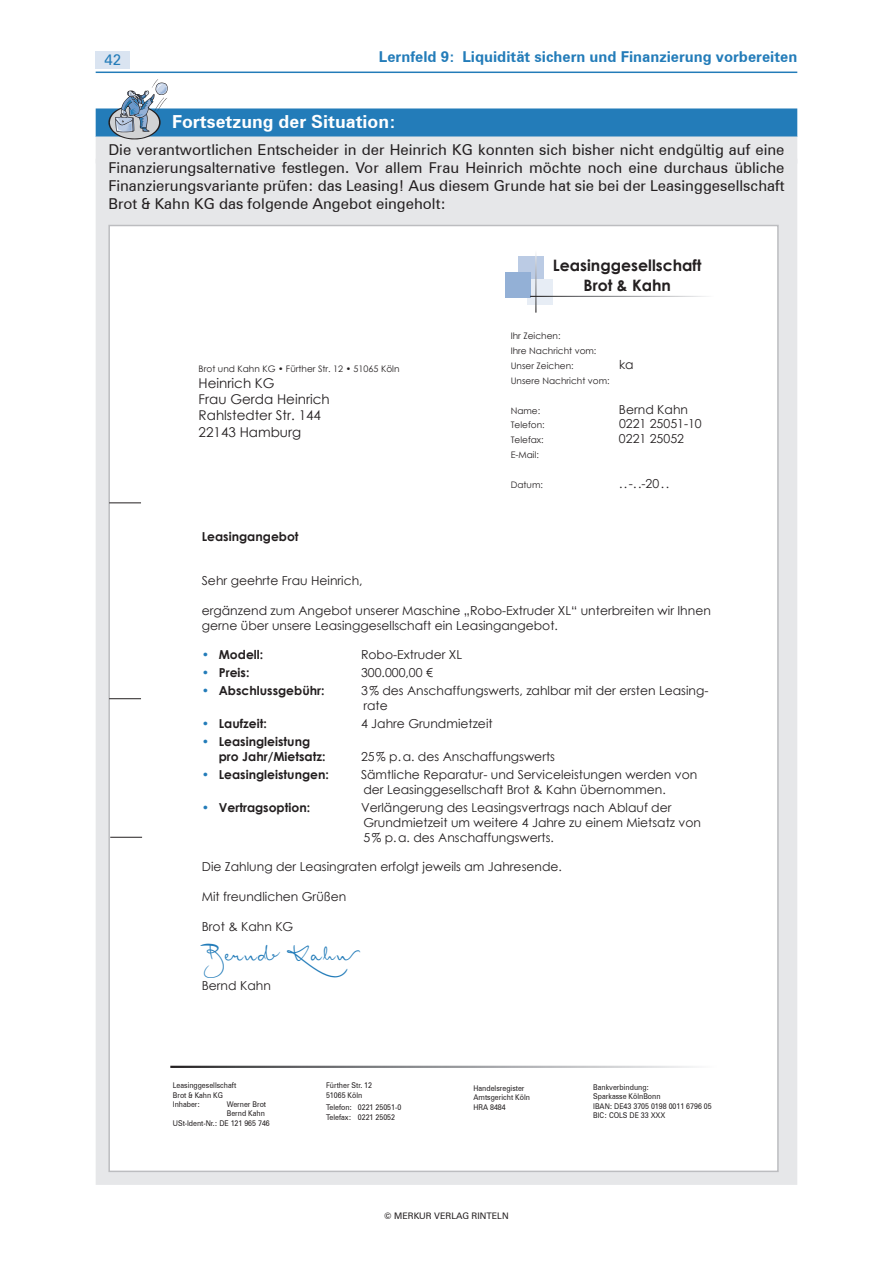
<style>
.page{position:relative;width:893px;height:1263px;background:#fff}
.page>*{position:absolute;margin:0;border:0;box-sizing:border-box;transform-origin:0 0}
.Brieftext{font:31.5px "Mister K Onstage OT";color:#237cb9}
.Situation-Kopf{font:700 18px "Zurich BT";color:#fff}
.Leasing{font:700 15.75px "Century Gothic";color:#231f20}
.Situation-Text{font:15px/18px "Zurich BT";color:#231f20;text-align:justify}
.Kolumnentitel_links{font:700 15px "Zurich BT";color:#237cb9}
.t1{font:15px "Zurich BT";color:#237cb9}
.t2{font:13.5px "Century Gothic";color:#231f20}
.Brieftext-2{font:12.3px/14.9px "Century Gothic";color:#231f20}
.Brieftext-3{font:700 12.3px/14.9px "Century Gothic";color:#231f20}
.Brieftext-4{font:9px "Century Gothic";color:#231f20}
.t3{font:9px "Zurich BT";color:#231f20}
.Formulartext{font:7.8px/9.4px "Zurich BT";color:#231f20;scale:.9 1}
.s1{color:#237cb9}
</style>
<div class="page">
<div style="left:96px;top:51px;width:34px;height:17px;background:#dae4f1"></div>
<hr style="left:96px;top:72px;width:701px;height:1px;background:#237cb9">
<div style="left:96px;top:108px;width:701px;height:29px;background:#237cb9"></div>
<div style="left:96px;top:136px;width:701px;height:27px;background:#e6e7e9"></div>
<div style="left:96px;top:159px;width:701px;height:1026px;background:#e6e7e9"></div>
<div style="left:108px;top:225px;width:671px;height:947px;background:#fff;border:2px solid #bcbdc0"></div>
<hr style="left:109px;top:503px;width:32px;height:1px;background:#231f20">
<hr style="left:109px;top:698px;width:32px;height:1px;background:#231f20">
<hr style="left:110px;top:837px;width:32px;height:1px;background:#231f20">
<div style="left:519px;top:257px;width:25px;height:25px;background:#bbcbe4"></div>
<div style="left:527px;top:279px;width:26px;height:26px;background:#e7edf5"></div>
<div style="left:505px;top:273px;width:25px;height:25px;background:#93b0d6"></div>
<hr style="left:535px;top:249px;width:1px;height:64px;background:#fff">
<hr style="left:530px;top:296px;width:184px;height:1px;background:#fff">
<svg style="left:108px;top:79px;width:60px;height:60px"></svg>
<p class="t1" style="left:104px;top:51px;width:18px">42</p>
<p class="Kolumnentitel_links" style="left:379px;top:48px;width:420px">Lernfeld 9: Liquidität sichern und Finanzierung vorbereiten</p>
<p class="Situation-Kopf" style="left:172px;top:111px;width:225px">Fortsetzung der Situation:</p>
<p class="Situation-Text" style="left:108px;top:141px;width:678px">Die verantwortlichen Entscheider in der Heinrich KG konnten sich bisher nicht endgültig auf eine Finanzierungsalternative festlegen. Vor allem Frau Heinrich möchte noch eine durchaus übliche Finanzierungsvariante prüfen: das Leasing! Aus diesem Grunde hat sie bei der Leasinggesellschaft Brot &amp; Kahn KG das folgende Angebot eingeholt:</p>
<p class="Brieftext-4" style="left:199px;top:362px;width:202px">Brot und Kahn KG • Fürther Str. 12 • 51065 Köln</p>
<p class="t2" style="left:199px;top:374px;width:78px">Heinrich KG</p>
<p class="t2" style="left:199px;top:390px;width:133px">Frau Gerda Heinrich</p>
<p class="t2" style="left:199px;top:406px;width:124px">Rahlstedter Str. 144</p>
<p class="t2" style="left:199px;top:422px;width:104px">22143 Hamburg</p>
<p class="Leasing" style="left:553px;top:253px;width:150px">Leasinggesellschaft</p>
<p class="Leasing" style="left:584px;top:273px;width:89px">Brot &amp; Kahn</p>
<p class="Brieftext-4" style="left:511px;top:330px;width:51px">Ihr Zeichen:</p>
<p class="Brieftext-4" style="left:511px;top:345px;width:87px">Ihre Nachricht vom:</p>
<p class="Brieftext-4" style="left:511px;top:359px;width:64px">Unser Zeichen:</p>
<p class="Brieftext-2" style="left:619px;top:357px;width:16px">ka</p>
<p class="Brieftext-4" style="left:511px;top:374px;width:100px">Unsere Nachricht vom:</p>
<p class="Brieftext-4" style="left:511px;top:404px;width:31px">Name:</p>
<p class="Brieftext-2" style="left:619px;top:401px;width:71px">Bernd Kahn</p>
<p class="Brieftext-4" style="left:511px;top:419px;width:35px">Telefon:</p>
<p class="Brieftext-2" style="left:619px;top:416px;width:84px">0221 25051-10</p>
<p class="Brieftext-4" style="left:511px;top:434px;width:35px">Telefax:</p>
<p class="Brieftext-2" style="left:619px;top:431px;width:67px">0221 25052</p>
<p class="Brieftext-4" style="left:511px;top:448px;width:30px">E-Mail:</p>
<p class="Brieftext-4" style="left:511px;top:478px;width:34px">Datum:</p>
<p class="Brieftext-2" style="left:619px;top:476px;width:52px">..-..-20..</p>
<p class="Brieftext-3" style="left:202px;top:528px;width:98px">Leasingangebot</p>
<p class="Brieftext-2" style="left:202px;top:573px;width:162px">Sehr geehrte Frau Heinrich,</p>
<p class="Brieftext-2" style="left:202px;top:603px;width:511px">ergänzend zum Angebot unserer Maschine „Robo-Extruder XL“ unterbreiten wir Ihnen gerne über unsere Leasinggesellschaft ein Leasingangebot.</p>
<p class="Brieftext-3" style="left:202px;top:647px;width:63px"><span class="s1">•</span> Modell:</p>
<p class="Brieftext-2" style="left:361px;top:647px;width:103px">Robo-Extruder XL</p>
<p class="Brieftext-3" style="left:202px;top:665px;width:49px"><span class="s1">•</span> Preis:</p>
<p class="Brieftext-2" style="left:361px;top:665px;width:73px">300.000,00 €</p>
<p class="Brieftext-3" style="left:202px;top:683px;width:124px"><span class="s1">•</span> Abschlussgebühr:</p>
<p class="Brieftext-2" style="left:361px;top:683px;width:348px">3% des Anschaffungswerts, zahlbar mit der ersten Leasing&shy;rate</p>
<p class="Brieftext-3" style="left:202px;top:716px;width:67px"><span class="s1">•</span> Laufzeit:</p>
<p class="Brieftext-2" style="left:361px;top:716px;width:133px">4 Jahre Grundmietzeit</p>
<p class="Brieftext-3" style="left:219px;top:734px;width:108px;text-indent:-17px"><span class="s1">•</span> Leasingleistung pro Jahr/Mietsatz:</p>
<p class="Brieftext-2" style="left:361px;top:749px;width:196px">25% p.a. des Anschaffungswerts</p>
<p class="Brieftext-3" style="left:202px;top:767px;width:129px"><span class="s1">•</span> Leasingleistungen:</p>
<p class="Brieftext-2" style="left:361px;top:767px;width:338px">Sämtliche Reparatur- und Serviceleistungen werden von der Leasinggesellschaft Brot &amp; Kahn übernommen.</p>
<p class="Brieftext-3" style="left:202px;top:799px;width:110px"><span class="s1">•</span> Vertragsoption:</p>
<p class="Brieftext-2" style="left:361px;top:800px;width:341px">Verlängerung des Leasingsvertrags nach Ablauf der<br>Grundmietzeit um weitere 4 Jahre zu einem Mietsatz von<br>5% p.a. des Anschaffungswerts.</p>
<p class="Brieftext-2" style="left:202px;top:859px;width:362px">Die Zahlung der Leasingraten erfolgt jeweils am Jahresende.</p>
<p class="Brieftext-2" style="left:202px;top:889px;width:146px">Mit freundlichen Grüßen</p>
<p class="Brieftext-2" style="left:202px;top:918px;width:93px">Brot &amp; Kahn KG</p>
<p class="Brieftext" style="left:202px;top:931px;width:160px">Bernd Kahn</p>
<p class="Brieftext-2" style="left:202px;top:978px;width:71px">Bernd Kahn</p>
<p class="Formulartext" style="left:173px;top:1080px;width:72px">Leasinggesellschaft<br>Brot &amp; Kahn KG</p>
<p class="Formulartext" style="left:173px;top:1099px;width:32px">Inhaber:</p>
<p class="Formulartext" style="left:227px;top:1099px;width:45px">Werner Brot</p>
<p class="Formulartext" style="left:227px;top:1109px;width:44px">Bernd Kahn</p>
<p class="Formulartext" style="left:173px;top:1118px;width:109px">USt-Ident-Nr.: DE 121 965 746</p>
<p class="Formulartext" style="left:326px;top:1080px;width:53px">Fürther Str. 12</p>
<p class="Formulartext" style="left:326px;top:1090px;width:42px">51065 Köln</p>
<p class="Formulartext" style="left:326px;top:1103px;width:85px">Telefon: 0221 25051-0</p>
<p class="Formulartext" style="left:326px;top:1112px;width:78px">Telefax: 0221 25052</p>
<p class="Formulartext" style="left:473px;top:1083px;width:58px">Handelsregister</p>
<p class="Formulartext" style="left:473px;top:1092px;width:64px">Amtsgericht Köln</p>
<p class="Formulartext" style="left:473px;top:1102px;width:37px">HRA 8484</p>
<p class="t3" style="left:384px;top:1210px;width:126px">© MERKUR VERLAG RINTELN</p>
<p class="Formulartext" style="left:593px;top:1082px;width:64px">Bankverbindung:</p>
<p class="Formulartext" style="left:593px;top:1092px;width:76px">Sparkasse KölnBonn</p>
<p class="Formulartext" style="left:593px;top:1101px;width:133px">IBAN: DE43 3705 0198 0011 6796 05</p>
<p class="Formulartext" style="left:593px;top:1110px;width:82px">BIC: COLS DE 33 XXX</p>
</div>
